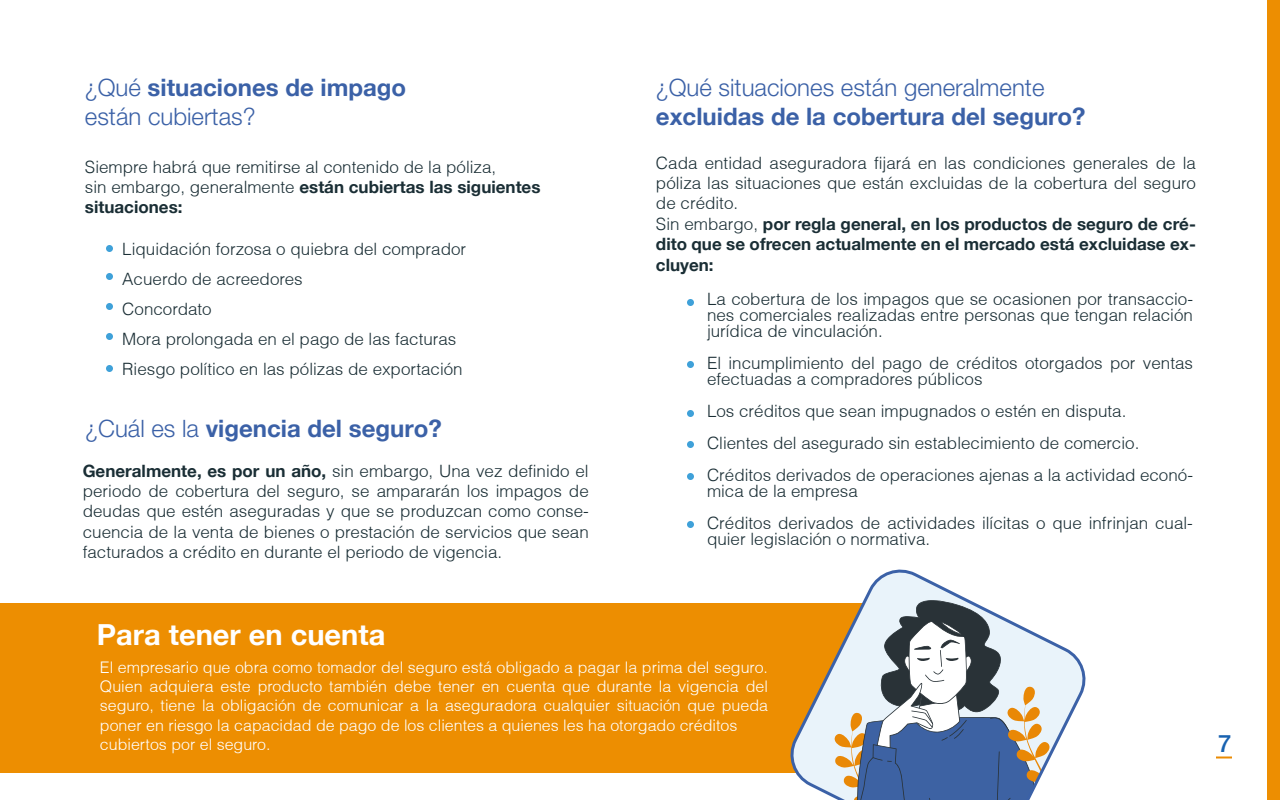
<style>
.page{position:relative;width:1280px;height:800px;background:#fff}
.page>*{position:absolute;margin:0;border:0;box-sizing:border-box;transform-origin:0 0}
.t1{font:700 29px "Helvetica Neue";color:#fff}
.t2{font:300 24px/28.8px "Helvetica Neue";color:#3b61a7}
.t3{font:700 24px "Helvetica Neue";color:#3b61a7}
.t4{font:500 24px "Helvetica Neue";color:#1862b0}
.t5{font:300 17px/20.4px "Helvetica";color:#1a2e35}
.t6{font:700 17px/20.4px "Helvetica Neue";color:#1a2e35}
.t7{font:300 16px/19.2px "Helvetica";color:#fff}
.s1{font-weight:700}
.s2{font-family:"Helvetica";font-weight:300}
.s3{font-weight:300}
.s4{font-family:"Helvetica Neue";font-weight:700}
</style>
<div class="page">
<svg style="left:1216px;top:756px;width:16px;height:2px"></svg>
<div style="left:1267px;top:0;width:13px;height:800px;background:#ed8e01"></div>
<div style="left:0;top:603px;width:787px;height:170px;background:#ed8e01"></div>
<svg style="left:787px;top:569px;width:299px;height:231px"></svg>
<div style="left:106px;top:245px;width:7px;height:7px;background:#3fa1d9;border-radius:50%"></div>
<div style="left:106px;top:273px;width:7px;height:7px;background:#3fa1d9;border-radius:50%"></div>
<div style="left:106px;top:303px;width:7px;height:7px;background:#3fa1d9;border-radius:50%"></div>
<div style="left:106px;top:333px;width:7px;height:7px;background:#3fa1d9;border-radius:50%"></div>
<div style="left:106px;top:365px;width:7px;height:7px;background:#3fa1d9;border-radius:50%"></div>
<div style="left:687px;top:299px;width:7px;height:7px;background:#3fa1d9;border-radius:50%"></div>
<div style="left:687px;top:361px;width:7px;height:7px;background:#3fa1d9;border-radius:50%"></div>
<div style="left:687px;top:410px;width:7px;height:7px;background:#3fa1d9;border-radius:50%"></div>
<div style="left:687px;top:441px;width:7px;height:7px;background:#3fa1d9;border-radius:50%"></div>
<div style="left:687px;top:473px;width:7px;height:7px;background:#3fa1d9;border-radius:50%"></div>
<div style="left:687px;top:521px;width:7px;height:7px;background:#3fa1d9;border-radius:50%"></div>
<h2 class="t2" style="left:85px;top:75px;width:323px">¿Qué <span class="s1">situaciones de impago </span>están cubiertas?</h2>
<h2 class="t2" style="left:656px;top:75px;width:390px">¿Qué situaciones están generalmente</h2>
<h2 class="t3" style="left:656px;top:103px;width:431px">excluidas de la cobertura del seguro?</h2>
<p class="t5" style="left:85px;top:158px;width:413px">Siempre habrá que remitirse al contenido de la póliza,</p>
<p class="t6" style="left:85px;top:177px;width:457px"><span class="s2">sin embargo, generalmente</span> están cubiertas las siguientes situaciones:</p>
<p class="t5" style="left:122px;top:235px;width:345px;line-height:30px">Liquidación forzosa o quiebra del comprador Acuerdo de acreedores<br>Concordato<br>Mora prolongada en el pago de las facturas Riesgo político en las pólizas de exportación</p>
<h2 class="t3" style="left:85px;top:415px;width:358px"><span class="s3">¿Cuál es la</span> vigencia del seguro?</h2>
<p class="t5" style="left:83px;top:462px;width:508px;text-align:justify"><span class="s4">Generalmente, es por un año,</span> sin embargo, Una vez definido el periodo de cobertura del seguro, se ampararán los impagos de deudas que estén aseguradas y que se produzcan como conse&shy;cuencia de la venta de bienes o prestación de servicios que sean facturados a crédito en durante el periodo de vigencia.</p>
<p class="t5" style="left:656px;top:154px;width:541px;text-align:justify">Cada entidad aseguradora fijará en las condiciones generales de la póliza las situaciones que están excluidas de la cobertura del seguro de crédito.</p>
<p class="t6" style="left:656px;top:213px;width:542px;text-align:justify"><span class="s2">Sin embargo,</span> por regla general, en los productos de seguro de cré&shy;dito que se ofrecen actualmente en el mercado está excluidase ex&shy;cluyen:</p>
<p class="t5" style="left:707px;top:292px;width:488px;line-height:16px;text-align:justify">La cobertura de los impagos que se ocasionen por transaccio&shy;nes comerciales realizadas entre personas que tengan relación jurídica de vinculación.</p>
<p class="t5" style="left:707px;top:356px;width:488px;line-height:16px">El incumplimiento del pago de créditos otorgados por ventas efectuadas a compradores públicos</p>
<p class="t5" style="left:707px;top:396px;width:488px;line-height:32px">Los créditos que sean impugnados o estén en disputa.<br>Clientes del asegurado sin establecimiento de comercio.<br>Créditos derivados de operaciones ajenas a la actividad econó-</p>
<p class="t5" style="left:707px;top:476px;width:487px;line-height:32px">mica de la empresa<br>Créditos derivados de actividades ilícitas o que infrinjan cual-</p>
<p class="t5" style="left:707px;top:530px;width:225px">quier legislación o normativa.</p>
<h1 class="t1" style="left:97px;top:619px;width:290px">Para tener en cuenta</h1>
<p class="t7" style="left:100px;top:659px;width:670px">El empresario que obra como tomador del seguro está obligado a pagar la prima del seguro.<br>Quien adquiera este producto también debe tener en cuenta que durante la vigencia del seguro, tiene la obligación de comunicar a la aseguradora cualquier situación que pueda poner en riesgo la capacidad de pago de los clientes a quienes les ha otorgado créditos cubiertos por el seguro.</p>
<h2 class="t4" style="left:1218px;top:734px;width:15px">7</h2>
</div>
